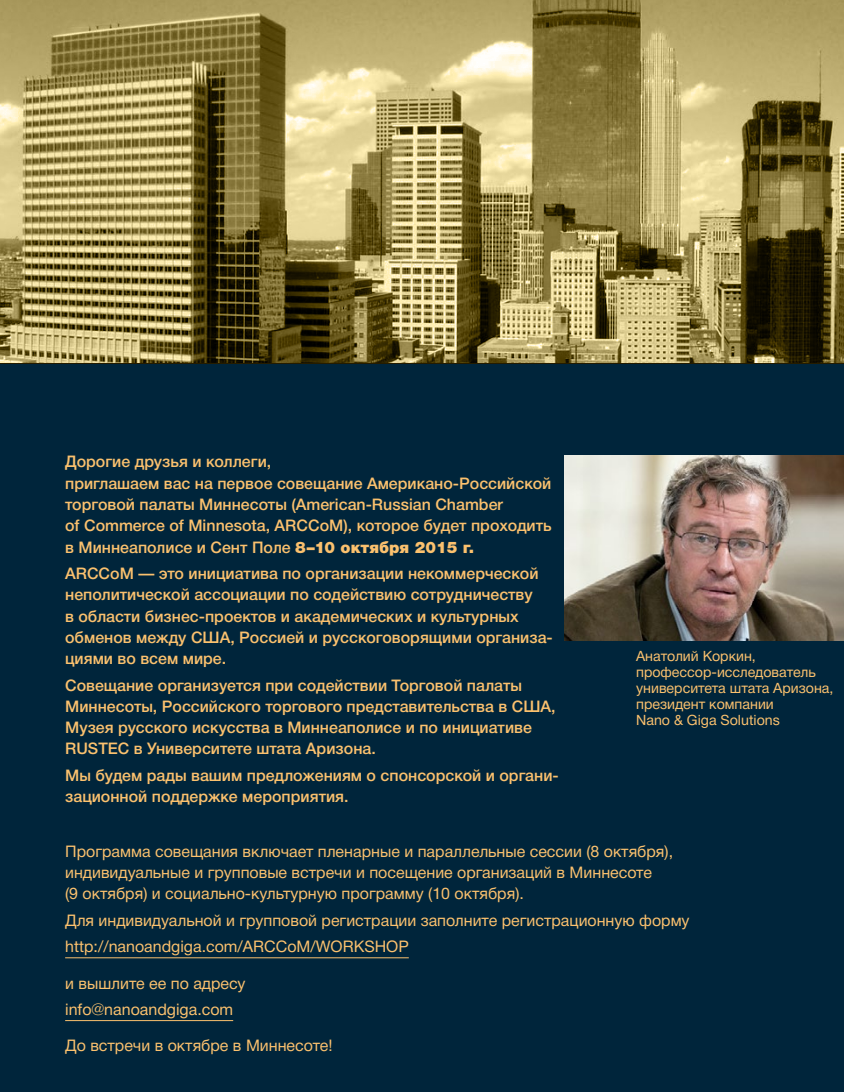
<style>
.page{position:relative;width:844px;height:1092px;background:#fff}
.page>*{position:absolute;margin:0;border:0;box-sizing:border-box;transform-origin:0 0}
.t1{font:500 15.92px/21.3px "Helvetica Neue Cyr";color:#fbc16e}
.t2{font:15.92px/21.3px "Helvetica Neue Cyr";color:#fbc16e}
.t3{font:14.17px/15.9px "Helvetica Neue Cyr";color:#fbc16e}
.s1{font-weight:900}
</style>
<div class="page">
<div style="left:0;top:363px;width:843px;height:728px;background:#00253b"></div>
<svg style="left:0;top:0;width:843px;height:363px;background:#9c8d56"></svg>
<img style="left:564px;top:456px;width:279px;height:184px">
<hr style="left:65px;top:957px;width:343px;height:1px;background:#fbc16e">
<hr style="left:65px;top:1020px;width:168px;height:1px;background:#fbc16e">
<p class="t1" style="left:65px;top:451px;width:488px">Дорогие друзья и коллеги,<br>приглашаем вас на первое совещание Американо-Российской торговой палаты Миннесоты (American-Russian Chamber<br>of Commerce of Minnesota, ARCCoM), которое будет проходить в Миннеаполисе и Сент Поле <span class="s1">8–10 октября 2015 г.</span></p>
<p class="t1" style="left:65px;top:562px;width:489px">ARCCoM — это инициатива по организации некоммерческой неполитической ассоциации по содействию сотрудничеству<br>в области бизнес-проектов и академических и культурных обменов между США, Россией и русскоговорящими организа&shy;циями во всем мире.</p>
<p class="t1" style="left:65px;top:674px;width:492px">Совещание организуется при содействии Торговой палаты Миннесоты, Российского торгового представительства в США, Музея русского искусства в Миннеаполисе и по инициативе RUSTEC в Университете штата Аризона.</p>
<p class="t1" style="left:65px;top:764px;width:495px">Мы будем рады вашим предложениям о спонсорской и органи&shy;зационной поддержке мероприятия.</p>
<p class="t2" style="left:65px;top:840px;width:609px">Программа совещания включает пленарные и параллельные сессии (8 октября), индивидуальные и групповые встречи и посещение организаций в Миннесоте<br>(9 октября) и социально-культурную программу (10 октября).</p>
<p class="t2" style="left:65px;top:907px;width:625px;line-height:26.4px">Для индивидуальной и групповой регистрации заполните регистрационную форму http://nanoandgiga.com/ARCCoM/WORKSHOP</p>
<p class="t2" style="left:65px;top:969px;width:182px;line-height:26.4px">и вышлите ее по адресу info@nanoandgiga.com</p>
<p class="t2" style="left:65px;top:1035px;width:269px">До встречи в октябре в Миннесоте!</p>
<p class="t3" style="left:636px;top:648px;width:199px">Анатолий Коркин, профессор-исследователь университета штата Аризона, президент компании<br>Nano &amp; Giga Solutions</p>
</div>
